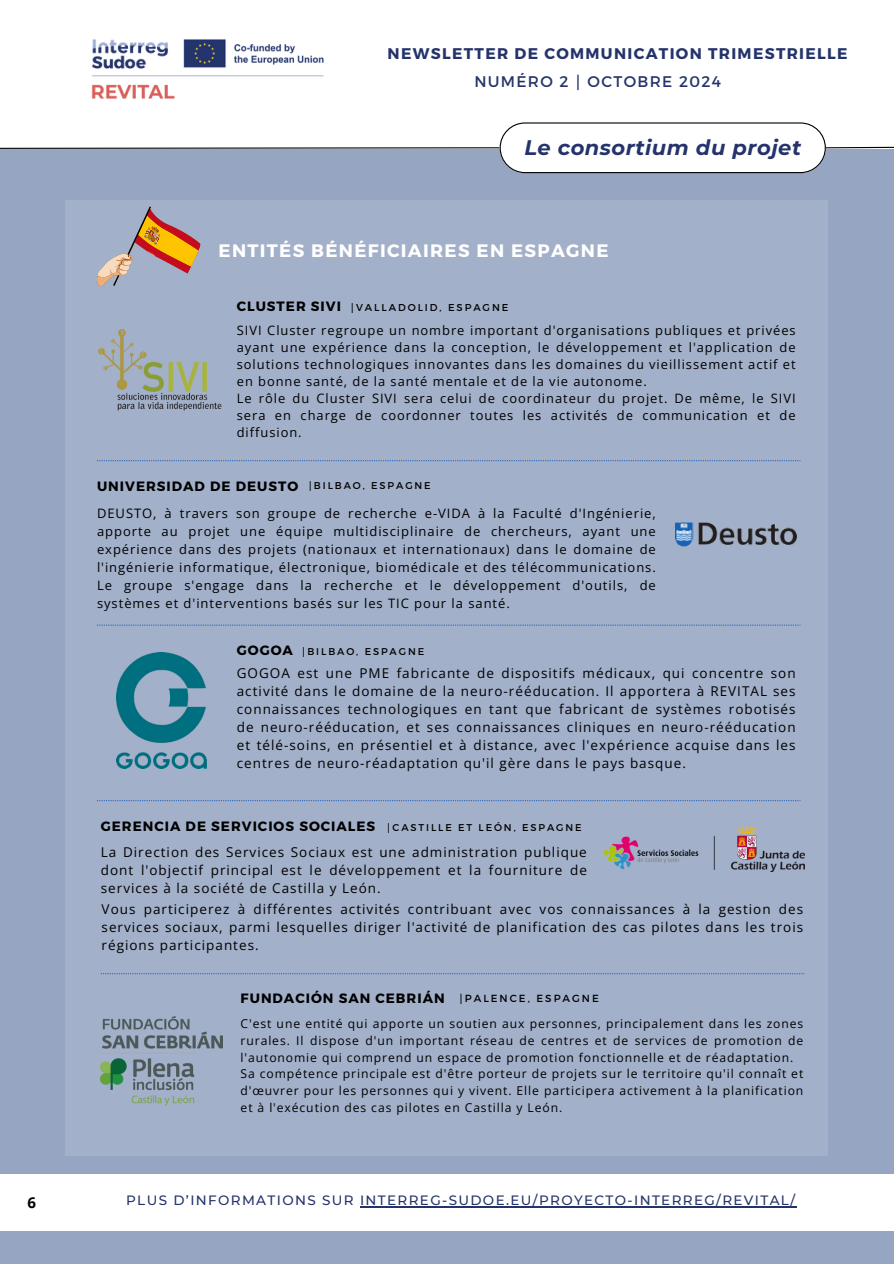
<style>
.page{position:relative;width:894px;height:1264px;background:#fff}
.page>*{position:absolute;margin:0;border:0;box-sizing:border-box;transform-origin:0 0}
.t1{font:italic 700 21px "Montserrat";letter-spacing:.025em;color:#24336b}
.t2{font:700 18px "Montserrat";letter-spacing:.075em;color:#fff}
.t3{font:700 15.45px "Montserrat";letter-spacing:.085em;color:#24336b}
.t4{font:15.45px "Montserrat";letter-spacing:.085em;color:#24336b}
.t5{font:700 15px "Open Sans";color:#000}
.t6{font:13.5px/18px "Open Sans";letter-spacing:.075em;color:#000;text-align:justify}
.t7{font:700 13.5px "Montserrat";letter-spacing:.075em;color:#000}
.t8{font:500 13.5px "Montserrat";letter-spacing:.1em;color:#24336b}
.t9{font:13.05px/18px "Open Sans";letter-spacing:.075em;color:#000;text-align:justify}
.t10{font:12.9px/16.8px "Open Sans";letter-spacing:.075em;color:#000}
.t11{font:12.15px/16.8px "Open Sans";letter-spacing:.075em;color:#000}
.t12{font:10.35px "Montserrat";letter-spacing:.195em;color:#000}
.t13{font:10.05px "Montserrat";letter-spacing:.19em;color:#000}
.t14{font:9.9px "Montserrat";letter-spacing:.195em;color:#000}
.s1{font-family:"Free Sans"}
</style>
<div class="page">
<div style="left:0;top:0;width:893px;height:1263px;background:#95a5c2"></div>
<div style="left:0;top:0;width:893px;height:148px;background:#fff"></div>
<div style="left:0;top:1174px;width:893px;height:56px;background:#fff"></div>
<svg style="left:0;top:122px;width:893px;height:51px"></svg>
<img style="left:91px;top:39px;width:233px;height:60px">
<div style="left:66px;top:201px;width:761px;height:954px;background:#a2b0c9"></div>
<svg style="left:97px;top:206px;width:105px;height:80px"></svg>
<img style="left:101px;top:1016px;width:121px;height:89px">
<img style="left:604px;top:826px;width:200px;height:45px">
<img style="left:117px;top:652px;width:90px;height:116px">
<img style="left:675px;top:473px;width:121px;height:122px">
<img style="left:97px;top:326px;width:125px;height:85px">
<hr style="left:360px;top:1206px;width:436px;height:1px;background:#24336b">
<svg style="left:97px;top:460px;width:703px;height:1px"></svg>
<svg style="left:97px;top:624px;width:703px;height:1px"></svg>
<svg style="left:97px;top:800px;width:703px;height:1px"></svg>
<svg style="left:101px;top:973px;width:703px;height:1px"></svg>
<h6 class="t5" style="left:28px;top:1192px;width:10px">6</h6>
<p class="t3" style="left:387px;top:44px;width:461px">NEWSLETTER DE COMMUNICATION TRIMESTRIELLE</p>
<h6 class="t4" style="left:474px;top:71px;width:248px">NUMÉRO 2 <span class="s1">⎮</span> OCTOBRE 2024</h6>
<p class="t1" style="left:524px;top:135px;width:278px">Le consortium du projet</p>
<h5 class="t2" style="left:218px;top:238px;width:391px">ENTITÉS BÉNÉFICIAIRES EN ESPAGNE</h5>
<h5 class="t7" style="left:237px;top:297px;width:106px">CLUSTER SIVI</h5>
<p class="t10" style="left:237px;top:322px;width:560px">SIVI Cluster regroupe un nombre important d'organisations publiques et privées ayant une expérience dans la conception, le développement et l'application de solutions technologiques innovantes dans les domaines du vieillissement actif et en bonne santé, de la santé mentale et de la vie autonome.<br>Le rôle du Cluster SIVI sera celui de coordinateur du projet. De même, le SIVI sera en charge de coordonner toutes les activités de communication et de diffusion.</p>
<h6 class="t13" style="left:350px;top:300px;width:159px"><span class="s1">⎮</span>VALLADOLID, ESPAGNE</h6>
<p class="t7" style="left:97px;top:477px;width:203px">UNIVERSIDAD DE DEUSTO</p>
<h5 class="t14" style="left:308px;top:479px;width:124px"><span class="s1">⎮</span>BILBAO, ESPAGNE</h5>
<h6 class="t9" style="left:97px;top:504px;width:560px">DEUSTO, à travers son groupe de recherche e-VIDA à la Faculté d'Ingénierie, apporte au projet une équipe multidisciplinaire de chercheurs, ayant une expérience dans des projets (nationaux et internationaux) dans le domaine de l'ingénierie informatique, électronique, biomédicale et des télécommunications.<br>Le groupe s'engage dans la recherche et le développement d'outils, de systèmes et d'interventions basés sur les TIC pour la santé.</h6>
<h5 class="t7" style="left:237px;top:641px;width:58px">GOGOA</h5>
<p class="t14" style="left:302px;top:645px;width:124px"><span class="s1">⎮</span>BILBAO, ESPAGNE</p>
<p class="t6" style="left:237px;top:664px;width:560px">GOGOA est une PME fabricante de dispositifs médicaux, qui concentre son activité dans le domaine de la neuro-rééducation. Il apportera à REVITAL ses connaissances technologiques en tant que fabricant de systèmes robotisés de neuro-rééducation, et ses connaissances cliniques en neuro-rééducation et télé-soins, en présentiel et à distance, avec l'expérience acquise dans les centres de neuro-réadaptation qu'il gère dans le pays basque.</p>
<p class="t7" style="left:101px;top:817px;width:276px">GERENCIA DE SERVICIOS SOCIALES</p>
<h6 class="t14" style="left:387px;top:821px;width:196px"><span class="s1">⎮</span>CASTILLE ET LEÓN, ESPAGNE</h6>
<p class="t6" style="left:101px;top:842px;width:487px">La Direction des Services Sociaux est une administration publique dont l'objectif principal est le développement et la fourniture de services à la société de Castilla y León.</p>
<p class="t6" style="left:102px;top:899px;width:703px">Vous participerez à différentes activités contribuant avec vos connaissances à la gestion des services sociaux, parmi lesquelles diriger l'activité de planification des cas pilotes dans les trois régions participantes.</p>
<p class="t7" style="left:240px;top:989px;width:205px">FUNDACIÓN SAN CEBRIÁN</p>
<h6 class="t11" style="left:240px;top:1014px;width:564px">C'est une entité qui apporte un soutien aux personnes, principalement dans les zones rurales. Il dispose d'un important réseau de centres et de services de promotion de l'autonomie qui comprend un espace de promotion fonctionnelle et de réadaptation.<br>Sa compétence principale est d'être porteur de projets sur le territoire qu'il connaît et d'œuvrer pour les personnes qui y vivent. Elle participera activement à la planification et à l'exécution des cas pilotes en Castilla y León.</h6>
<p class="t12" style="left:459px;top:991px;width:141px"><span class="s1">⎮</span>PALENCE, ESPAGNE</p>
<h5 class="t8" style="left:126px;top:1192px;width:670px">PLUS D’INFORMATIONS SUR INTERREG-SUDOE.EU/PROYECTO-INTERREG/REVITAL/</h5>
</div>
